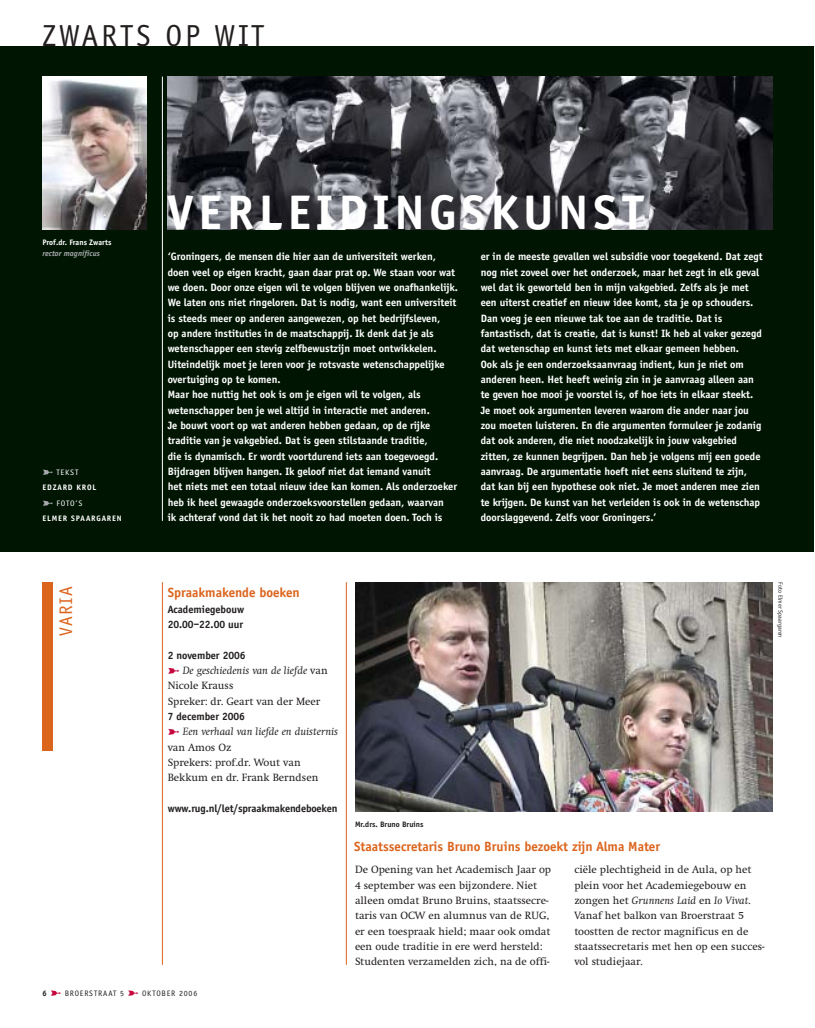
<style>
.page{position:relative;width:815px;height:1028px;background:#fff}
.page>*{position:absolute;margin:0;border:0;box-sizing:border-box;transform-origin:0 0}
.t1{font:700 50px "Officina Sans";letter-spacing:.105em;color:#fff}
.t2{font:31.25px "Officina Sans";letter-spacing:.095em;color:#231f1f}
.t3{font:18.75px "Officina Sans";letter-spacing:.095em;color:#dc651e}
.t4{font:700 13.75px "Officina Sans";color:#dc651e}
.t5{font:700 11px/15.2px "Officina Sans";color:#fff}
.t6{font:11px/15.2px "Swift";color:#231f1f}
.t7{font:700 11px/15.2px "Officina Sans";color:#231f1f}
.t8{font:700 8.12px/15.2px "Officina Sans";letter-spacing:.105em;color:#fff}
.t9{font:8.12px "Officina Sans";letter-spacing:.095em;color:#231f1f}
.t10{font:700 8.12px "Officina Sans";color:#fff}
.t11{font:700 8.12px "Officina Sans";color:#231f1f}
.t12{font:italic 700 8.12px "Officina Sans";color:#a7a9ac}
.t13{font:6.25px "Officina Sans";color:#231f1f}
.s1{font-family:"Bills DEC Orations";font-weight:400;font-size:9.5px;color:#a7a9ac}
.s2{font-weight:400}
.s3{font-family:"Bills DEC Orations";color:#c4063d}
.s4{font-style:italic}
.s5{font-weight:700}
.s6{font-family:"Bills DEC Orations";font-size:10px;color:#c4063d}
</style>
<div class="page">
<div style="left:0;top:46px;width:814px;height:505px;background:#001603"></div>
<hr style="left:162px;top:77px;width:1px;height:444px;background:#fff">
<img style="left:168px;top:77px;width:604px;height:152px">
<img style="left:43px;top:77px;width:103px;height:152px">
<div style="left:43px;top:582px;width:10px;height:168px;background:#dc651e"></div>
<hr style="left:162px;top:582px;width:1px;height:382px;background:#dc651e">
<hr style="left:346px;top:582px;width:1px;height:382px;background:#dc651e">
<img style="left:355px;top:582px;width:417px;height:230px">
<h2 class="t2" style="left:43px;top:23px;width:223px">ZWARTS OP WIT</h2>
<h1 class="t1" style="left:168px;top:193px;width:477px">VERLEIDINGSKUNST</h1>
<p class="t10" style="left:43px;top:239px;width:70px">Prof.dr. Frans Zwarts</p>
<p class="t12" style="left:43px;top:250px;width:59px">rector magnificus</p>
<p class="t5" style="left:168px;top:250px;width:292px">‘Groningers, de mensen die hier aan de universiteit werken, doen veel op eigen kracht, gaan daar prat op. We staan voor wat we doen. Door onze eigen wil te volgen blijven we onafhankelijk.<br>We laten ons niet ringeloren. Dat is nodig, want een universiteit is steeds meer op anderen aangewezen, op het bedrijfsleven,<br>op andere instituties in de maatschappij. Ik denk dat je als wetenschapper een stevig zelfbewustzijn moet ontwikkelen.<br>Uiteindelijk moet je leren voor je rotsvaste wetenschappelijke overtuiging op te komen.<br>Maar hoe nuttig het ook is om je eigen wil te volgen, als wetenschapper ben je wel altijd in interactie met anderen.<br>Je bouwt voort op wat anderen hebben gedaan, op de rijke traditie van je vakgebied. Dat is geen stilstaande traditie,<br>die is dynamisch. Er wordt voortdurend iets aan toegevoegd.<br>Bijdragen blijven hangen. Ik geloof niet dat iemand vanuit<br>het niets met een totaal nieuw idee kan komen. Als onderzoeker heb ik heel gewaagde onderzoeksvoorstellen gedaan, waarvan<br>ik achteraf vond dat ik het nooit zo had moeten doen. Toch is</p>
<p class="t5" style="left:481px;top:250px;width:284px">er in de meeste gevallen wel subsidie voor toegekend. Dat zegt nog niet zoveel over het onderzoek, maar het zegt in elk geval wel dat ik geworteld ben in mijn vakgebied. Zelfs als je met een uiterst creatief en nieuw idee komt, sta je op schouders.<br>Dan voeg je een nieuwe tak toe aan de traditie. Dat is fantastisch, dat is creatie, dat is kunst! Ik heb al vaker gezegd dat wetenschap en kunst iets met elkaar gemeen hebben.<br>Ook als je een onderzoeksaanvraag indient, kun je niet om anderen heen. Het heeft weinig zin in je aanvraag alleen aan te geven hoe mooi je voorstel is, of hoe iets in elkaar steekt.<br>Je moet ook argumenten leveren waarom die ander naar jou zou moeten luisteren. En die argumenten formuleer je zodanig dat ook anderen, die niet noodzakelijk in jouw vakgebied zitten, ze kunnen begrijpen. Dan heb je volgens mij een goede aanvraag. De argumentatie hoeft niet eens sluitend te zijn, dat kan bij een hypothese ook niet. Je moet anderen mee zien te krijgen. De kunst van het verleiden is ook in de wetenschap doorslaggevend. Zelfs voor Groningers.’</p>
<p class="t8" style="left:43px;top:465px;width:81px"><span class="s1">&gt;</span> <span class="s2">TEKST<br></span>EDZARD KROL<br><span class="s1">&gt;</span> <span class="s2">FOTO’S<br></span>ELMER SPAARGAREN</p>
<h3 class="t3" style="left:59px;top:636px;width:52px;rotate:-90deg">VARIA</h3>
<p class="t4" style="left:168px;top:587px;width:133px">Spraakmakende boeken</p>
<p class="t7" style="left:168px;top:602px;width:78px">Academiegebouw<br>20.00–22.00 uur</p>
<p class="t7" style="left:168px;top:648px;width:79px">2 november 2006</p>
<p class="t6" style="left:168px;top:663px;width:162px"><span class="s3">&gt;</span> <span class="s4">De geschiedenis van de liefde</span> van<br>Nicole Krauss<br>Spreker: dr. Geart van der Meer</p>
<p class="t7" style="left:168px;top:709px;width:79px">7 december 2006</p>
<p class="t6" style="left:168px;top:725px;width:172px"><span class="s3">&gt;</span> <span class="s4">Een verhaal van liefde en duisternis </span>van Amos Oz<br>Sprekers: prof.dr. Wout van<br>Bekkum en dr. Frank Berndsen</p>
<p class="t7" style="left:168px;top:801px;width:171px">www.rug.nl/let/spraakmakendeboeken</p>
<p class="t9" style="left:43px;top:989px;width:156px"><span class="s5">6</span> <span class="s6">&gt;</span> BROERSTRAAT 5 <span class="s6">&gt;</span> OKTOBER 2006</p>
<p class="t13" style="left:783px;top:582px;width:57px;rotate:90deg">Foto Elmer Spaargaren</p>
<p class="t11" style="left:355px;top:821px;width:70px">Mr.drs. Bruno Bruins</p>
<p class="t4" style="left:354px;top:841px;width:307px">Staatssecretaris Bruno Bruins bezoekt zijn Alma Mater</p>
<p class="t6" style="left:355px;top:863px;width:198px">De Opening van het Academisch Jaar op 4 september was een bijzondere. Niet alleen omdat Bruno Bruins, staatssecre&shy;taris van OCW en alumnus van de RUG, er een toespraak hield; maar ook omdat een oude traditie in ere werd hersteld:<br>Studenten verzamelden zich, na de offi-</p>
<p class="t6" style="left:574px;top:863px;width:192px">ciële plechtigheid in de Aula, op het plein voor het Academiegebouw en zongen het <span class="s4">Grunnens Laid</span> en <span class="s4">Io Vivat</span>.<br>Vanaf het balkon van Broerstraat 5 toostten de rector magnificus en de staatssecretaris met hen op een succes&shy;vol studiejaar.</p>
</div>
